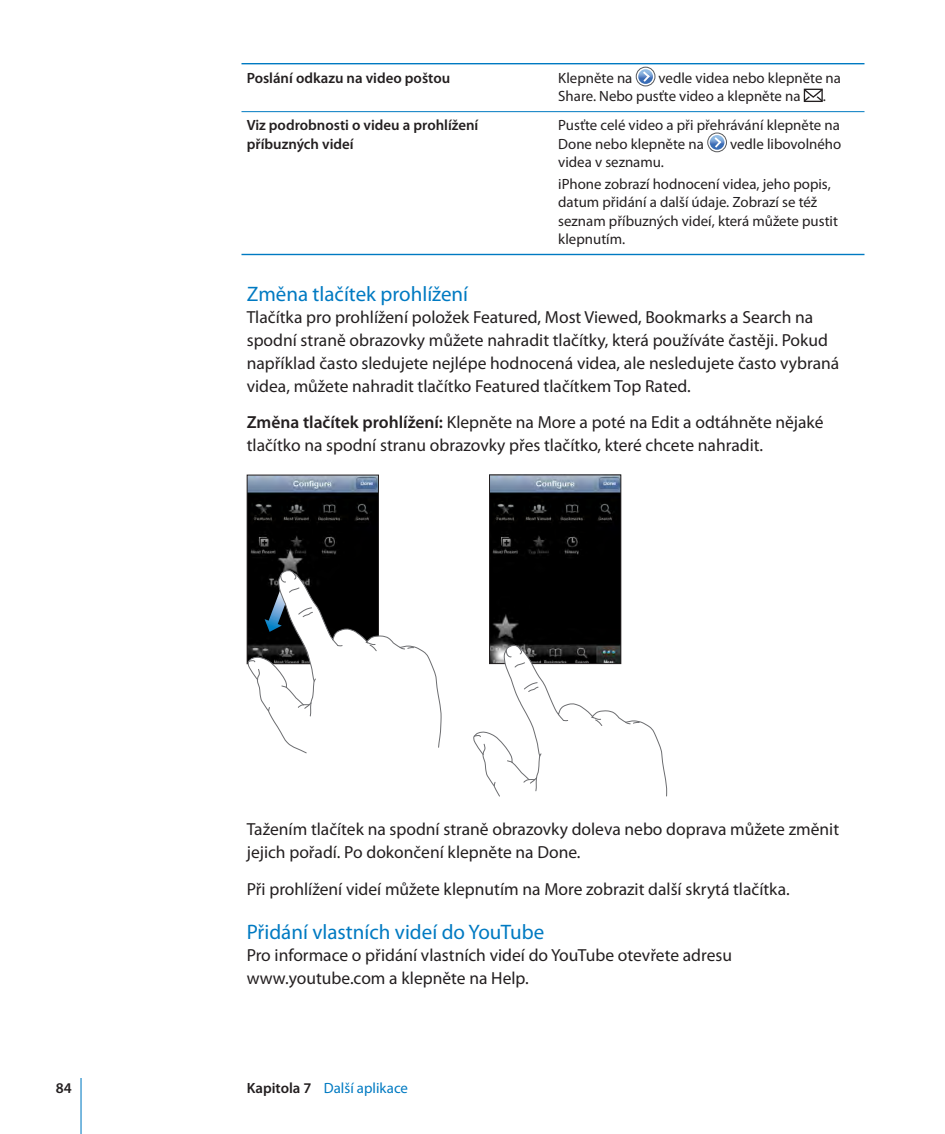
<style>
.page{position:relative;width:945px;height:1134px;background:#fff}
.page>*{position:absolute;margin:0;border:0;box-sizing:border-box;transform-origin:0 0}
.t1{font:21px "Myriad Pro";color:#007ac2}
.t2{font:17.5px/22.8px "Myriad Pro";color:#231f20}
.t3{font:14.88px/18.4px "Myriad Pro";color:#231f20}
.t4{font:600 14.88px/18.4px "Myriad Pro";color:#231f20}
.t5{font:14.88px "Myriad Pro";color:#007ac2}
.s1{font-weight:600}
.s2{font-weight:600;color:#231f20}
</style>
<div class="page">
<hr style="left:80px;top:1078px;width:2px;height:56px;background:#007ac2">
<hr style="left:242px;top:254px;width:311px;height:1px;background:#007ac2">
<hr style="left:553px;top:254px;width:311px;height:1px;background:#007ac2">
<hr style="left:242px;top:63px;width:311px;height:1px;background:#007ac2">
<hr style="left:553px;top:63px;width:311px;height:1px;background:#007ac2">
<hr style="left:242px;top:111px;width:311px;height:1px;background:#007ac2">
<hr style="left:553px;top:111px;width:311px;height:1px;background:#007ac2">
<svg style="left:638px;top:69px;width:15px;height:15px"></svg>
<div style="left:636px;top:67px;width:19px;height:19px;border:1px solid #57585a;border-radius:50%"></div>
<svg style="left:643px;top:71px;width:7px;height:11px"></svg>
<svg style="left:804px;top:89px;width:19px;height:13px"></svg>
<svg style="left:710px;top:135px;width:14px;height:15px"></svg>
<div style="left:708px;top:133px;width:19px;height:19px;border:1px solid #57585a;border-radius:50%"></div>
<svg style="left:715px;top:137px;width:6px;height:11px"></svg>
<img style="left:249px;top:477px;width:128px;height:93px">
<div style="left:247px;top:475px;width:132px;height:189px;border:1px solid #231f20"></div>
<img style="left:491px;top:477px;width:128px;height:167px">
<div style="left:489px;top:475px;width:132px;height:189px;border:1px solid #231f20"></div>
<svg style="left:473px;top:644px;width:194px;height:153px"></svg>
<svg style="left:247px;top:570px;width:195px;height:184px"></svg>
<p class="t4" style="left:247px;top:68px;width:205px">Poslání odkazu na video poštou</p>
<p class="t3" style="left:558px;top:68px;width:76px">Klepněte na</p>
<p class="t3" style="left:558px;top:68px;width:284px;text-indent:100px">vedle videa nebo klepněte na<br>Share. Nebo pusťte video a klepněte na</p>
<p class="t3" style="left:823px;top:87px;width:5px">.</p>
<p class="t4" style="left:247px;top:116px;width:233px">Viz podrobnosti o videu a prohlížení příbuzných videí</p>
<p class="t3" style="left:558px;top:116px;width:283px">Pusťte celé video a při přehrávání klepněte na<br>Done nebo klepněte na</p>
<p class="t3" style="left:730px;top:134px;width:113px">vedle libovolného</p>
<p class="t3" style="left:558px;top:151px;width:274px;line-height:21.9px">videa v seznamu.<br>iPhone zobrazí hodnocení videa, jeho popis,</p>
<p class="t3" style="left:558px;top:193px;width:281px">datum přidání a další údaje. Zobrazí se též seznam příbuzných videí, která můžete pustit klepnutím.</p>
<p class="t1" style="left:247px;top:281px;width:223px">Změna tlačítek prohlížení</p>
<p class="t2" style="left:247px;top:306px;width:594px">Tlačítka pro prohlížení položek Featured, Most Viewed, Bookmarks a Search na spodní straně obrazovky můžete nahradit tlačítky, která používáte častěji. Pokud například často sledujete nejlépe hodnocená videa, ale nesledujete často vybraná videa, můžete nahradit tlačítko Featured tlačítkem Top Rated.</p>
<p class="t2" style="left:247px;top:411px;width:578px"><span class="s1">Změna tlačítek prohlížení:</span> Klepněte na More a poté na Edit a odtáhněte nějaké tlačítko na spodní stranu obrazovky přes tlačítko, které chcete nahradit.</p>
<p class="t2" style="left:247px;top:818px;width:594px">Tažením tlačítek na spodní straně obrazovky doleva nebo doprava můžete změnit jejich pořadí. Po dokončení klepněte na Done.</p>
<p class="t2" style="left:247px;top:877px;width:545px">Při prohlížení videí můžete klepnutím na More zobrazit další skrytá tlačítka.</p>
<p class="t1" style="left:247px;top:919px;width:299px">Přidání vlastních videí do YouTube</p>
<p class="t2" style="left:247px;top:944px;width:487px">Pro informace o přidání vlastních videí do YouTube otevřete adresu www.youtube.com a klepněte na Help.</p>
<p class="t4" style="left:56px;top:1078px;width:17px">84</p>
<p class="t5" style="left:247px;top:1078px;width:163px"><span class="s2">Kapitola 7</span> Další aplikace</p>
</div>
